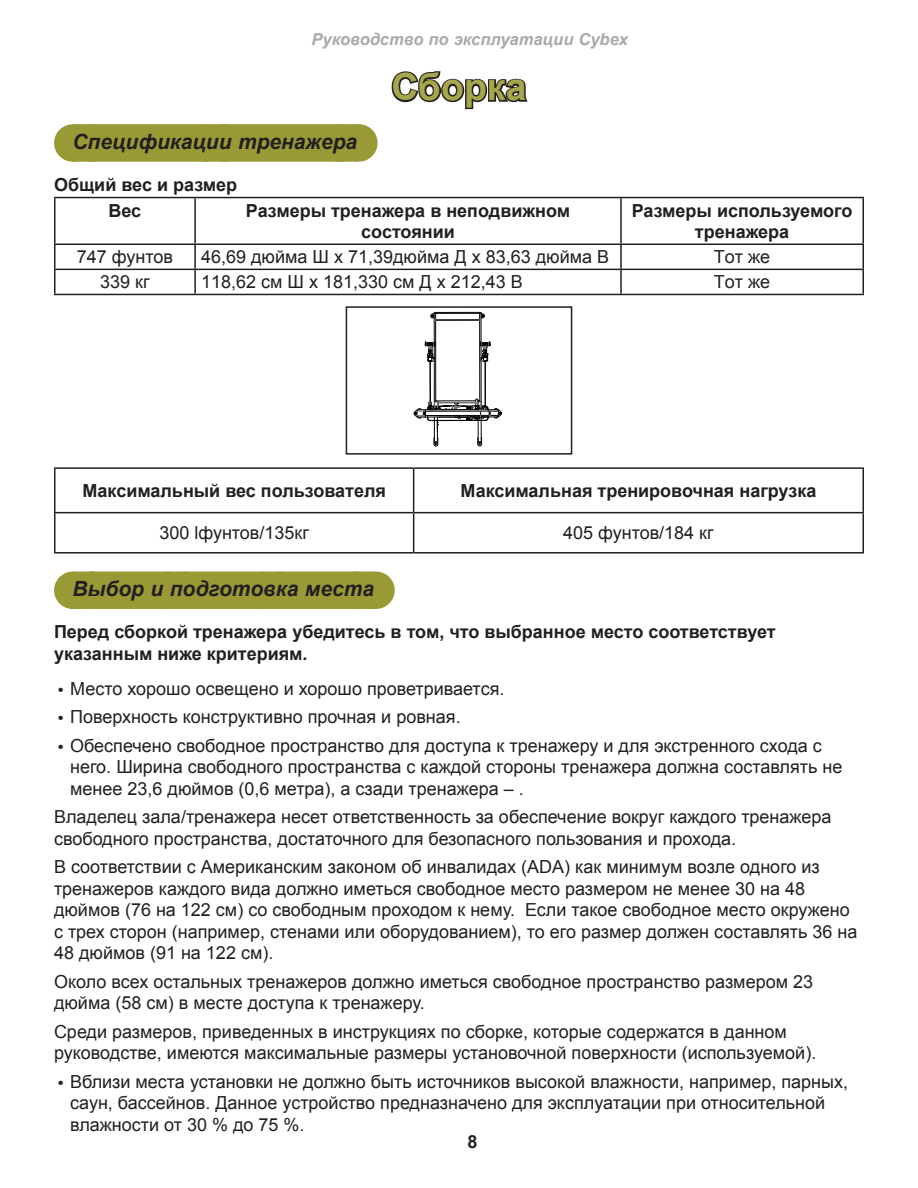
<style>
.page{position:relative;width:918px;height:1188px;background:#fff}
.page>*{position:absolute;margin:0;border:0;box-sizing:border-box;transform-origin:0 0}
.t1{font:700 37.5px "Arial";color:#a6a74c}
.t2{font:italic 700 21px "Arial";color:#231f20}
.t3{font:18px/21.6px "Arial";color:#231f20}
.t4{font:700 18px/21.6px "Arial";color:#231f20}
.t5{font:italic 700 16.5px "Arial";color:#a8a9ad}
.s1{font-weight:700;font-size:15px}
</style>
<div class="page">
<hr style="left:358px;top:124px;width:1px;height:38px;background:#999a36">
<div style="left:72px;top:124px;width:285px;height:38px;background:#999a36"></div>
<hr style="left:375px;top:572px;width:1px;height:37px;background:#999a36">
<div style="left:72px;top:572px;width:302px;height:37px;background:#999a36"></div>
<svg style="left:391px;top:71px;width:137px;height:39px"></svg>
<hr style="left:54px;top:197px;width:141px;height:1px;background:#231f20">
<hr style="left:54px;top:198px;width:2px;height:46px;background:#231f20">
<hr style="left:195px;top:197px;width:426px;height:1px;background:#231f20">
<hr style="left:194px;top:198px;width:2px;height:46px;background:#231f20">
<hr style="left:621px;top:197px;width:243px;height:1px;background:#231f20">
<hr style="left:620px;top:198px;width:2px;height:46px;background:#231f20">
<hr style="left:863px;top:198px;width:1px;height:46px;background:#231f20">
<hr style="left:54px;top:244px;width:141px;height:1px;background:#231f20">
<hr style="left:54px;top:245px;width:2px;height:24px;background:#231f20">
<hr style="left:195px;top:244px;width:426px;height:1px;background:#231f20">
<hr style="left:194px;top:245px;width:2px;height:24px;background:#231f20">
<hr style="left:621px;top:244px;width:243px;height:1px;background:#231f20">
<hr style="left:620px;top:245px;width:2px;height:24px;background:#231f20">
<hr style="left:54px;top:269px;width:141px;height:1px;background:#231f20">
<hr style="left:54px;top:270px;width:2px;height:24px;background:#231f20">
<hr style="left:195px;top:269px;width:426px;height:1px;background:#231f20">
<hr style="left:194px;top:270px;width:2px;height:24px;background:#231f20">
<hr style="left:621px;top:269px;width:243px;height:1px;background:#231f20">
<hr style="left:620px;top:270px;width:2px;height:24px;background:#231f20">
<svg style="left:863px;top:245px;width:1px;height:49px"></svg>
<hr style="left:54px;top:294px;width:141px;height:1px;background:#231f20">
<hr style="left:195px;top:294px;width:426px;height:1px;background:#231f20">
<hr style="left:621px;top:294px;width:243px;height:1px;background:#231f20">
<hr style="left:485px;top:361px;width:1px;height:45px;background:#040503">
<hr style="left:430px;top:361px;width:1px;height:44px;background:#040503">
<hr style="left:479px;top:320px;width:1px;height:80px;background:#040503">
<hr style="left:435px;top:320px;width:1px;height:80px;background:#040503">
<hr style="left:436px;top:320px;width:44px;height:1px;background:#040503">
<hr style="left:436px;top:313px;width:43px;height:1px;background:#040503">
<hr style="left:434px;top:345px;width:1px;height:56px;background:#040503">
<hr style="left:481px;top:345px;width:1px;height:56px;background:#040503">
<hr style="left:436px;top:312px;width:44px;height:1px;background:#040503">
<svg style="left:414px;top:399px;width:88px;height:47px"></svg>
<svg style="left:479px;top:312px;width:12px;height:50px"></svg>
<svg style="left:425px;top:312px;width:11px;height:50px"></svg>
<div style="left:346px;top:306px;width:226px;height:149px;border:2px solid #231f20"></div>
<hr style="left:54px;top:467px;width:360px;height:2px;background:#231f20">
<hr style="left:54px;top:469px;width:2px;height:43px;background:#231f20">
<hr style="left:414px;top:467px;width:450px;height:2px;background:#231f20">
<hr style="left:413px;top:469px;width:1px;height:43px;background:#231f20">
<hr style="left:863px;top:469px;width:1px;height:43px;background:#231f20">
<hr style="left:54px;top:512px;width:360px;height:1px;background:#231f20">
<hr style="left:54px;top:513px;width:2px;height:39px;background:#231f20">
<hr style="left:414px;top:512px;width:450px;height:1px;background:#231f20">
<hr style="left:413px;top:513px;width:1px;height:39px;background:#231f20">
<hr style="left:863px;top:513px;width:1px;height:39px;background:#231f20">
<hr style="left:54px;top:552px;width:360px;height:2px;background:#231f20">
<hr style="left:414px;top:552px;width:450px;height:2px;background:#231f20">
<p class="t5" style="left:312px;top:28px;width:318px">Руководство по эксплуатации Cybex</p>
<h1 class="t1" style="left:391px;top:62px;width:137px">Сборка</h1>
<p class="t2" style="left:72px;top:128px;width:286px">Спецификации тренажера</p>
<p class="t4" style="left:109px;top:172px;width:130px;line-height:25.8px;text-indent:-55px">Общий вес и размер<br>Вес</p>
<p class="t4" style="left:246px;top:200px;width:326px;text-align:center">Размеры тренажера в неподвижном состоянии</p>
<p class="t4" style="left:632px;top:200px;width:222px;text-align:center">Размеры используемого тренажера</p>
<p class="t3" style="left:77px;top:246px;width:98px">747 фунтов</p>
<p class="t3" style="left:201px;top:246px;width:410px">46,69 дюйма Ш x 71,39дюйма Д x 83,63 дюйма В</p>
<p class="t3" style="left:714px;top:246px;width:58px">Тот же</p>
<p class="t3" style="left:100px;top:272px;width:51px">339 кг</p>
<p class="t3" style="left:201px;top:272px;width:323px">118,62 см Ш x 181,330 см Д x 212,43 В</p>
<p class="t3" style="left:714px;top:272px;width:58px">Тот же</p>
<p class="t4" style="left:82px;top:480px;width:305px">Максимальный вес пользователя</p>
<p class="t4" style="left:461px;top:480px;width:357px">Максимальная тренировочная нагрузка</p>
<p class="t3" style="left:159px;top:522px;width:151px">300 lфунтов/135кг</p>
<p class="t3" style="left:563px;top:522px;width:152px">405 фунтов/184 кг</p>
<p class="t2" style="left:72px;top:575px;width:303px">Выбор и подготовка места</p>
<p class="t4" style="left:54px;top:622px;width:723px">Перед сборкой тренажера убедитесь в том, что выбранное место соответствует указанным ниже критериям.</p>
<p class="t3" style="left:58px;top:678px;width:448px"><span class="s1">•</span> Место хорошо освещено и хорошо проветривается.</p>
<p class="t3" style="left:58px;top:706px;width:404px"><span class="s1">•</span> Поверхность конструктивно прочная и ровная.</p>
<p class="t3" style="left:70px;top:735px;width:774px;text-indent:-12px"><span class="s1">•</span> Обеспечено свободное пространство для доступа к тренажеру и для экстренного схода с него. Ширина свободного пространства с каждой стороны тренажера должна составлять не менее 23,6 дюймов (0,6 метра), а сзади тренажера – .</p>
<p class="t3" style="left:54px;top:806px;width:779px">Владелец зала/тренажера несет ответственность за обеспечение вокруг каждого тренажера свободного пространства, достаточного для безопасного пользования и прохода.</p>
<p class="t3" style="left:54px;top:856px;width:805px">В соответствии с Американским законом об инвалидах (ADA) как минимум возле одного из тренажеров каждого вида должно иметься свободное место размером не менее 30 на 48 дюймов (76 на 122 см) со свободным проходом к нему. Если такое свободное место окружено с трех сторон (например, стенами или оборудованием), то его размер должен составлять 36 на 48 дюймов (91 на 122 см).</p>
<p class="t3" style="left:54px;top:971px;width:761px">Около всех остальных тренажеров должно иметься свободное пространство размером 23 дюйма (58 см) в месте доступа к тренажеру.</p>
<p class="t3" style="left:54px;top:1021px;width:764px">Среди размеров, приведенных в инструкциях по сборке, которые содержатся в данном руководстве, имеются максимальные размеры установочной поверхности (используемой).</p>
<p class="t3" style="left:70px;top:1071px;width:779px;text-indent:-12px"><span class="s1">•</span> Вблизи места установки не должно быть источников высокой влажности, например, парных, саун, бассейнов. Данное устройство предназначено для эксплуатации при относительной влажности от 30 % до 75 %.</p>
<p class="t4" style="left:468px;top:1133px;width:12px">8</p>
</div>
